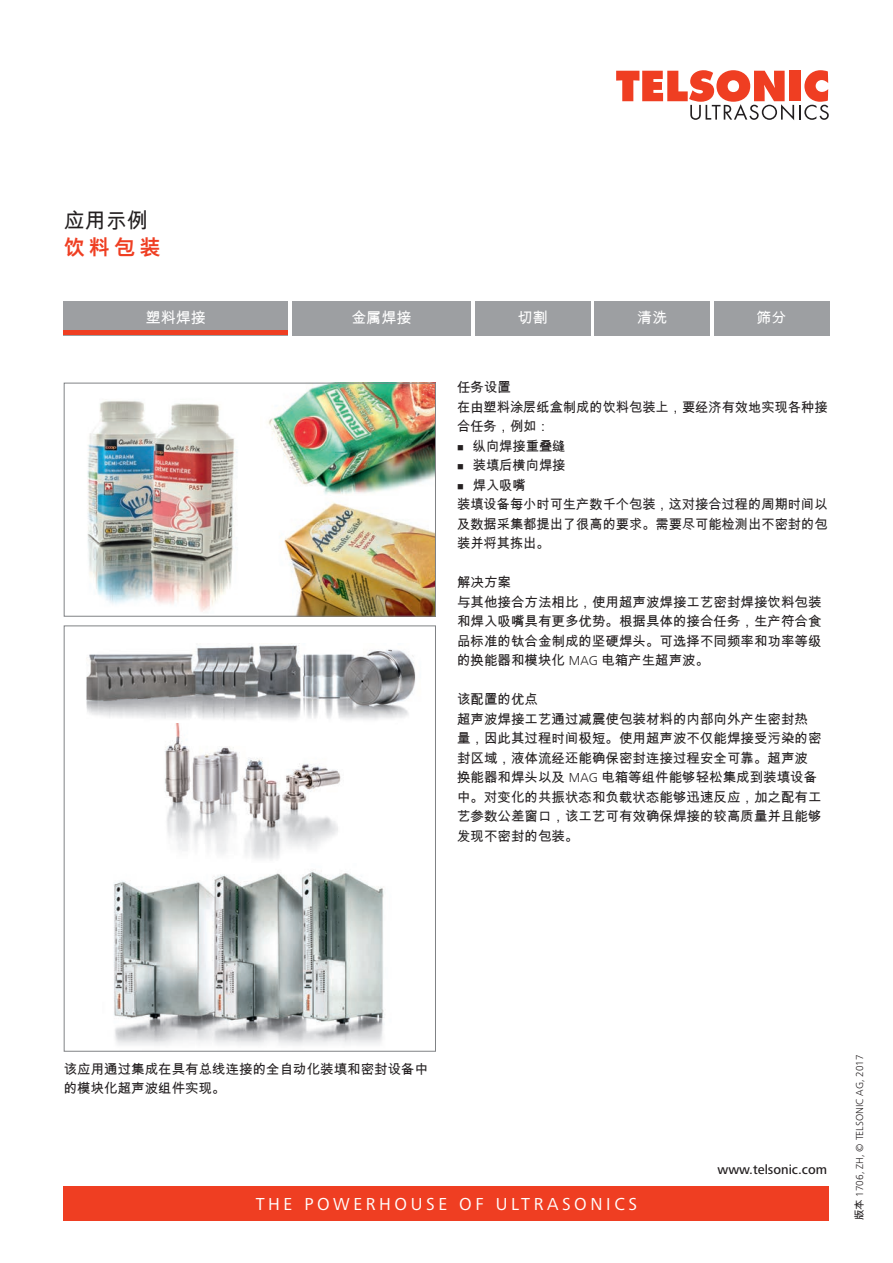
<style>
.page{position:relative;width:893px;height:1263px;background:#fff}
.page>*{position:absolute;margin:0;border:0;box-sizing:border-box;transform-origin:0 0}
.Haupttitel_schwarz{font:21px "Arial Unicode MS";color:#231f20}
.Haupttitel_rot{font:700 21px "Arial Unicode MS";color:#ef3e22}
.t1{font:18px "Frutiger Next LTW1 G";letter-spacing:.2em;color:#fff}
.Portfoliotitel{font:15px "Arial Unicode MS";color:#fff}
.Lauftext_9_13pt{font:13.5px/19.5px "Arial Unicode MS";color:#231f20}
.t2{font:500 13.5px "Frutiger Next LTW1 G";color:#231f20}
.Lauftext_9_13pt__med{font:13.5px "Arial Unicode MS";color:#231f20}
.Version_7_11pt{font:300 10.5px "Frutiger Next LTW1 G";color:#231f20}
.s1{font-family:"Frutiger Next LTW1 G";font-weight:300}
.s2{font-family:"Arial Unicode MS";font-weight:400}
</style>
<div class="page">
<svg style="left:616px;top:70px;width:213px;height:50px"></svg>
<div style="left:64px;top:1186px;width:765px;height:34px;background:#ef3e22"></div>
<img style="left:113px;top:870px;width:271px;height:176px">
<img style="left:87px;top:401px;width:151px;height:211px">
<img style="left:86px;top:643px;width:330px;height:77px">
<div style="left:64px;top:625px;width:372px;height:426px;border:1px solid #808285"></div>
<img style="left:268px;top:385px;width:166px;height:110px">
<img style="left:284px;top:502px;width:150px;height:113px">
<div style="left:64px;top:383px;width:372px;height:234px;border:1px solid #808285"></div>
<img style="left:165px;top:723px;width:176px;height:137px">
<div style="left:64px;top:301px;width:224px;height:34px;background:#9d9fa2"></div>
<div style="left:292px;top:301px;width:179px;height:34px;background:#9d9fa2"></div>
<div style="left:475px;top:301px;width:115px;height:34px;background:#9d9fa2"></div>
<div style="left:595px;top:301px;width:115px;height:34px;background:#9d9fa2"></div>
<div style="left:714px;top:301px;width:115px;height:34px;background:#9d9fa2"></div>
<hr style="left:64px;top:331px;width:224px;height:4px;background:#ef3e22">
<p class="Haupttitel_schwarz" style="left:64px;top:205px;width:85px">应用示例</p>
<p class="Haupttitel_rot" style="left:64px;top:232px;width:98px">饮料包装</p>
<p class="Portfoliotitel" style="left:146px;top:307px;width:61px">塑料焊接</p>
<p class="Portfoliotitel" style="left:352px;top:307px;width:61px">金属焊接</p>
<p class="Portfoliotitel" style="left:518px;top:307px;width:31px">切割</p>
<p class="Portfoliotitel" style="left:637px;top:307px;width:31px">清洗</p>
<p class="Portfoliotitel" style="left:757px;top:307px;width:32px">筛分</p>
<p class="Lauftext_9_13pt__med" style="left:457px;top:378px;width:55px">任务设置</p>
<p class="Lauftext_9_13pt" style="left:457px;top:397px;width:372px">在由塑料涂层纸盒制成的饮料包装上，要经济有效地实现各种接合任务，例如：</p>
<p class="Lauftext_9_13pt" style="left:457px;top:436px;width:110px">■ 纵向焊接重叠缝</p>
<p class="Lauftext_9_13pt" style="left:457px;top:456px;width:110px">■ 装填后横向焊接</p>
<p class="Lauftext_9_13pt" style="left:457px;top:475px;width:70px">■ 焊入吸嘴</p>
<p class="Lauftext_9_13pt" style="left:457px;top:495px;width:372px;text-align:justify">装填设备每小时可生产数千个包装，这对接合过程的周期时间以及数据采集都提出了很高的要求。需要尽可能检测出不密封的包装并将其拣出。</p>
<p class="Lauftext_9_13pt__med" style="left:457px;top:573px;width:55px">解决方案</p>
<p class="Lauftext_9_13pt" style="left:457px;top:592px;width:366px;text-align:justify">与其他接合方法相比，使用超声波焊接工艺密封焊接饮料包装和焊入吸嘴具有更多优势。根据具体的接合任务，生产符合食品标准的钛合金制成的坚硬焊头。可选择不同频率和功率等级的换能器和模块化 <span class="s1">MAG</span> 电箱产生超声波。</p>
<p class="Lauftext_9_13pt__med" style="left:457px;top:690px;width:82px">该配置的优点</p>
<p class="Lauftext_9_13pt" style="left:457px;top:709px;width:366px">超声波焊接工艺通过减震使包装材料的内部向外产生密封热量，因此其过程时间极短。使用超声波不仅能焊接受污染的密封区域，液体流经还能确保密封连接过程安全可靠。超声波换能器和焊头以及 <span class="s1">MAG</span> 电箱等组件能够轻松集成到装填设备中。对变化的共振状态和负载状态能够迅速反应，加之配有工艺参数公差窗口，该工艺可有效确保焊接的较高质量并且能够发现不密封的包装。</p>
<p class="Lauftext_9_13pt" style="left:64px;top:1059px;width:366px">该应用通过集成在具有总线连接的全自动化装填和密封设备中的模块化超声波组件实现。</p>
<h2 class="t1" style="left:256px;top:1194px;width:383px">THE POWERHOUSE OF ULTRASONICS</h2>
<p class="t2" style="left:717px;top:1161px;width:111px">www.telsonic.com</p>
<p class="Version_7_11pt" style="left:854px;top:1220px;width:168px;rotate:-90deg"><span class="s2">版本</span> 1706, ZH, © TELSONIC AG, 2017</p>
</div>
